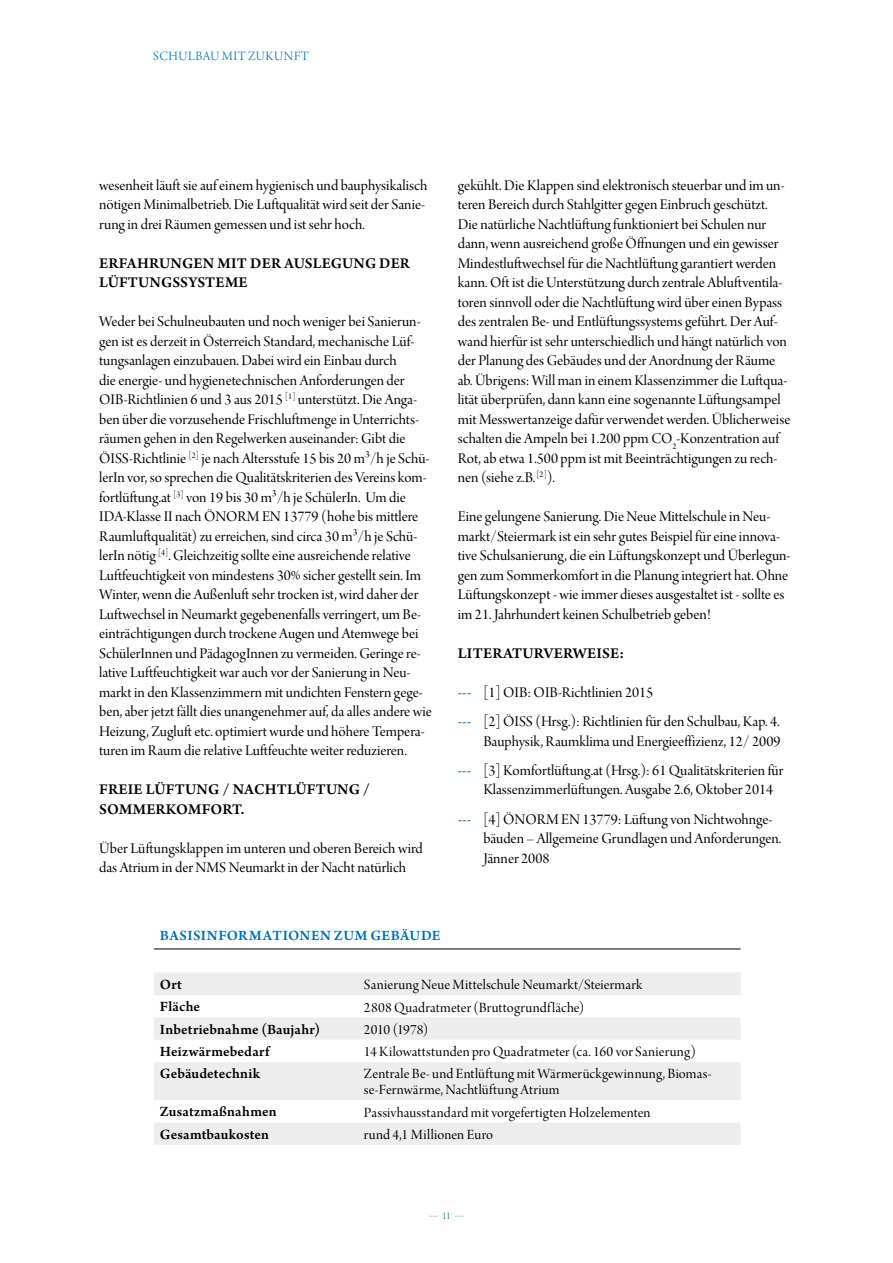
<style>
.page{position:relative;width:893px;height:1263px;background:#fff}
.page>*{position:absolute;margin:0;border:0;box-sizing:border-box;transform-origin:0 0}
.t1{font:15.75px/19.5px "Arno Pro Display";color:#000}
.t2{font:600 15.75px/19.5px "Arno Pro";letter-spacing:.015em;color:#000}
.t3{font:15px/15.8px "Arno Pro Display";letter-spacing:.01em;color:#000}
.t4{font:600 15px "Arno Pro";letter-spacing:.01em;color:#000}
.t5{font:600 15px "Arno Pro";letter-spacing:.035em;color:#006dad}
.t6{font:15px "Arno Pro Display";letter-spacing:-.02em;color:#000}
.t7{font:13.5px "Arno Pro Light Display";letter-spacing:.04em;color:#006dad}
.t8{font:10.5px "Arno Pro Light Display";color:#006dad}
.s1{font-family:"Arno Pro";color:#006dad}
</style>
<div class="page">
<svg style="left:154px;top:972px;width:587px;height:173px;fill:#ededee"></svg>
<svg style="left:154px;top:1040px;width:587px;height:22px"></svg>
<hr style="left:154px;top:949px;width:204px;height:1px;background:#000">
<hr style="left:358px;top:949px;width:383px;height:1px;background:#000">
<p class="t7" style="left:153px;top:49px;width:157px">SCHULBAU MIT ZUKUNFT</p>
<p class="t1" style="left:99px;top:176px;width:330px">wesenheit läuft sie auf einem hygienisch und bauphysikalisch nötigen Minimalbetrieb. Die Luftqualität wird seit der Sanie&shy;rung in drei Räumen gemessen und ist sehr hoch.</p>
<p class="t2" style="left:99px;top:254px;width:312px">ERFAHRUNGEN MIT DER AUSLEGUNG DER<br>LÜFTUNGSSYSTEME</p>
<p class="t1" style="left:99px;top:313px;width:334px">Weder bei Schulneubauten und noch weniger bei Sanierun&shy;gen ist es derzeit in Österreich Standard, mechanische Lüf&shy;tungsanlagen einzubauen. Dabei wird ein Einbau durch<br>die energie- und hygienetechnischen Anforderungen der OIB-Richtlinien 6 und 3 aus 2015 <sup>[1]</sup> unterstützt. Die Anga&shy;ben über die vorzusehende Frischluftmenge in Unterrichts&shy;räumen gehen in den Regelwerken auseinander: Gibt die ÖISS-Richtlinie <sup>[2]</sup> je nach Altersstufe 15 bis 20 m³/h je Schü&shy;lerIn vor, so sprechen die Qualitätskriterien des Vereins kom&shy;fortlüftung.at <sup>[3]</sup> von 19 bis 30 m³/h je SchülerIn. Um die IDA-Klasse II nach ÖNORM EN 13779 (hohe bis mittlere Raumluftqualität) zu erreichen, sind circa 30 m³/h je Schü&shy;lerIn nötig <sup>[4]</sup>. Gleichzeitig sollte eine ausreichende relative Luftfeuchtigkeit von mindestens 30% sicher gestellt sein. Im Winter, wenn die Außenluft sehr trocken ist, wird daher der Luftwechsel in Neumarkt gegebenenfalls verringert, um Be&shy;einträchtigungen durch trockene Augen und Atemwege bei SchülerInnen und PädagogInnen zu vermeiden. Geringe re&shy;lative Luftfeuchtigkeit war auch vor der Sanierung in Neu&shy;markt in den Klassenzimmern mit undichten Fenstern gege&shy;ben, aber jetzt fällt dies unangenehmer auf, da alles andere wie Heizung, Zugluft etc. optimiert wurde und höhere Tempera&shy;turen im Raum die relative Luftfeuchte weiter reduzieren.</p>
<p class="t2" style="left:99px;top:781px;width:272px">FREIE LÜFTUNG / NACHTLÜFTUNG /<br>SOMMERKOMFORT.</p>
<p class="t1" style="left:99px;top:839px;width:325px">Über Lüftungsklappen im unteren und oberen Bereich wird das Atrium in der NMS Neumarkt in der Nacht natürlich</p>
<p class="t1" style="left:458px;top:176px;width:334px">gekühlt. Die Klappen sind elektronisch steuerbar und im un&shy;teren Bereich durch Stahlgitter gegen Einbruch geschützt.<br>Die natürliche Nachtlüftung funktioniert bei Schulen nur dann, wenn ausreichend große Öffnungen und ein gewisser Mindestluftwechsel für die Nachtlüftung garantiert werden kann. Oft ist die Unterstützung durch zentrale Abluftventila&shy;toren sinnvoll oder die Nachtlüftung wird über einen Bypass des zentralen Be- und Entlüftungssystems geführt. Der Auf&shy;wand hierfür ist sehr unterschiedlich und hängt natürlich von der Planung des Gebäudes und der Anordnung der Räume ab. Übrigens: Will man in einem Klassenzimmer die Luftqua&shy;lität überprüfen, dann kann eine sogenannte Lüftungsampel mit Messwertanzeige dafür verwendet werden. Üblicherweise schalten die Ampeln bei 1.200 ppm CO<sub>2</sub>-Konzentration auf Rot, ab etwa 1.500 ppm ist mit Beeinträchtigungen zu rech&shy;nen (siehe z.B. <sup>[2]</sup>).</p>
<p class="t1" style="left:458px;top:508px;width:334px">Eine gelungene Sanierung. Die Neue Mittelschule in Neu&shy;markt/Steiermark ist ein sehr gutes Beispiel für eine innova&shy;tive Schulsanierung, die ein Lüftungskonzept und Überlegun&shy;gen zum Sommerkomfort in die Planung integriert hat. Ohne Lüftungskonzept - wie immer dieses ausgestaltet ist - sollte es im 21. Jahrhundert keinen Schulbetrieb geben!</p>
<p class="t2" style="left:458px;top:644px;width:168px">LITERATURVERWEISE:</p>
<p class="t1" style="left:458px;top:679px;width:323px;line-height:29.2px"><span class="s1">‐‐--</span> [1] OIB: OIB-Richtlinien 2015<br><span class="s1">‐‐--</span> [2] ÖISS (Hrsg.): Richtlinien für den Schulbau, Kap. 4.</p>
<p class="t1" style="left:458px;top:727px;width:327px;line-height:29.2px;text-align:right">Bauphysik, Raumklima und Energieeffizienz, 12/ 2009<br><span class="s1">‐‐--</span> [3] Komfortlüftung.at (Hrsg.): 61 Qualitätskriterien für</p>
<p class="t1" style="left:458px;top:776px;width:317px;line-height:29.2px;text-align:right">Klassenzimmerlüftungen. Ausgabe 2.6, Oktober 2014<br><span class="s1">‐‐--</span> [4] ÖNORM EN 13779: Lüftung von Nichtwohnge-</p>
<p class="t1" style="left:483px;top:830px;width:299px">bäuden – Allgemeine Grundlagen und Anforderungen.<br>Jänner 2008</p>
<p class="t5" style="left:160px;top:927px;width:282px">BASISINFORMATIONEN ZUM GEBÄUDE</p>
<p class="t4" style="left:160px;top:975px;width:24px">Ort</p>
<p class="t3" style="left:364px;top:977px;width:280px">Sanierung Neue Mittelschule Neumarkt/Steiermark</p>
<p class="t4" style="left:160px;top:998px;width:42px">Fläche</p>
<p class="t3" style="left:364px;top:1000px;width:222px">2808 Quadratmeter (Bruttogrundfläche)</p>
<p class="t4" style="left:160px;top:1020px;width:162px">Inbetriebnahme (Baujahr)</p>
<p class="t6" style="left:364px;top:1021px;width:66px">2010 (1978)</p>
<p class="t4" style="left:160px;top:1043px;width:111px">Heizwärmebedarf</p>
<p class="t3" style="left:364px;top:1045px;width:334px">14 Kilowattstunden pro Quadratmeter (ca. 160 vor Sanierung)</p>
<p class="t4" style="left:160px;top:1065px;width:102px">Gebäudetechnik</p>
<p class="t3" style="left:364px;top:1067px;width:349px">Zentrale Be- und Entlüftung mit Wärmerückgewinnung, Biomas&shy;se-Fernwärme, Nachtlüftung Atrium</p>
<p class="t4" style="left:160px;top:1103px;width:118px">Zusatzmaßnahmen</p>
<p class="t3" style="left:364px;top:1105px;width:288px">Passivhausstandard mit vorgefertigten Holzelementen</p>
<p class="t4" style="left:160px;top:1125px;width:111px">Gesamtbaukosten</p>
<p class="t3" style="left:364px;top:1127px;width:131px">rund 4,1 Millionen Euro</p>
<p class="t8" style="left:429px;top:1210px;width:36px">--- 11 ---</p>
</div>
